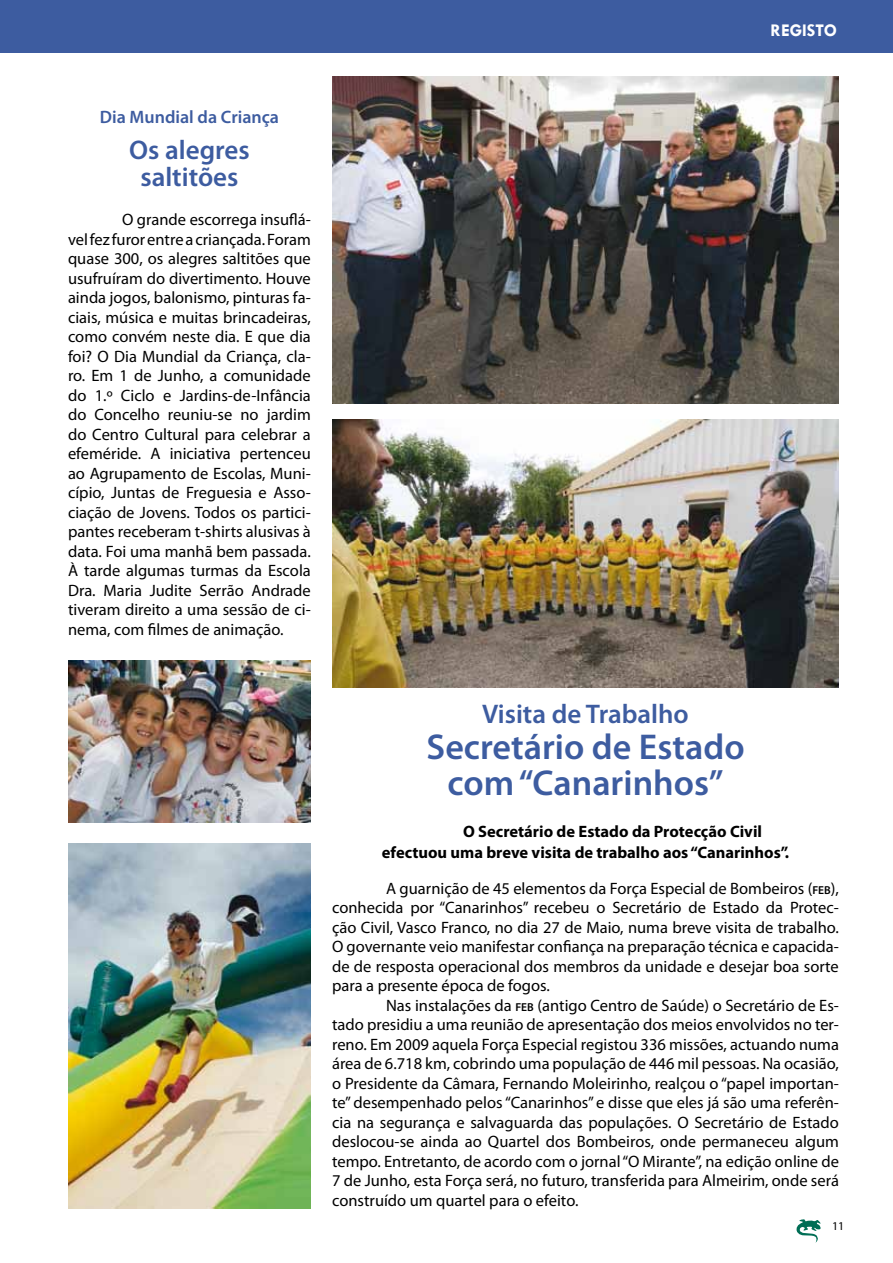
<style>
.page{position:relative;width:893px;height:1263px;background:#fff}
.page>*{position:absolute;margin:0;border:0;box-sizing:border-box;transform-origin:0 0}
.t1{font:600 36px/36px "Myriad Pro";color:#3d5ca0;text-align:center}
.t2{font:600 27px/27px "Myriad Pro";color:#3d5ca0;text-align:center}
.t3{font:600 18px "Myriad Pro";color:#3d5ca0}
.t4{font:700 18px "Tw Cen";color:#fff}
.t5{font:16.5px/19.5px "Myriad Pro";color:#000;text-align:justify}
.t6{font:700 16.5px/21px "Myriad Pro";color:#000}
.t7{font:12px "Myriad Pro";color:#000}
.s1{font-weight:600;font-size:11.55px}
</style>
<div class="page">
<svg style="left:796px;top:1219px;width:25px;height:23px"></svg>
<div style="left:0;top:0;width:893px;height:52px;background:#3d5ca0"></div>
<img style="left:68px;top:661px;width:243px;height:161px">
<img style="left:68px;top:843px;width:243px;height:366px">
<img style="left:332px;top:77px;width:507px;height:327px">
<img style="left:332px;top:419px;width:507px;height:268px">
<p class="t4" style="left:771px;top:20px;width:68px">REGISTO</p>
<p class="t3" style="left:100px;top:106px;width:181px">Dia Mundial da Criança</p>
<h2 class="t2" style="left:129px;top:136px;width:122px">Os alegres saltitões</h2>
<p class="t5" style="left:68px;top:209px;width:244px;text-indent:54px">O grande escorrega insuflá&shy;vel fez furor entre a criançada. Foram quase 300, os alegres saltitões que usufruíram do divertimento. Houve ainda jogos, balonismo, pinturas fa&shy;ciais, música e muitas brincadeiras, como convém neste dia. E que dia foi? O Dia Mundial da Criança, cla&shy;ro. Em 1 de Junho, a comunidade do 1.º Ciclo e Jardins-de-Infância do Concelho reuniu-se no jardim do Centro Cultural para celebrar a efeméride. A iniciativa pertenceu ao Agrupamento de Escolas, Muni&shy;cípio, Juntas de Freguesia e Asso&shy;ciação de Jovens. Todos os partici&shy;pantes receberam t-shirts alusivas à data. Foi uma manhã bem passada.<br>À tarde algumas turmas da Escola Dra. Maria Judite Serrão Andrade tiveram direito a uma sessão de ci&shy;nema, com filmes de animação.</p>
<h2 class="t2" style="left:482px;top:700px;width:208px">Visita de Trabalho</h2>
<h1 class="t1" style="left:426px;top:728px;width:320px">Secretário de Estado com “Canarinhos”</h1>
<p class="t6" style="left:382px;top:820px;width:409px;text-indent:81px">O Secretário de Estado da Protecção Civil efectuou uma breve visita de trabalho aos “Canarinhos”.</p>
<p class="t5" style="left:332px;top:878px;width:508px;text-indent:54px">A guarnição de 45 elementos da Força Especial de Bombeiros (<span class="s1">feb</span>), conhecida por “Canarinhos” recebeu o Secretário de Estado da Protec&shy;ção Civil, Vasco Franco, no dia 27 de Maio, numa breve visita de trabalho.<br>O governante veio manifestar confiança na preparação técnica e capacida&shy;de de resposta operacional dos membros da unidade e desejar boa sorte para a presente época de fogos.</p>
<p class="t5" style="left:332px;top:995px;width:508px;text-indent:54px">Nas instalações da <span class="s1">feb</span> (antigo Centro de Saúde) o Secretário de Es&shy;tado presidiu a uma reunião de apresentação dos meios envolvidos no ter&shy;reno. Em 2009 aquela Força Especial registou 336 missões, actuando numa área de 6.718 km, cobrindo uma população de 446 mil pessoas. Na ocasião, o Presidente da Câmara, Fernando Moleirinho, realçou o “papel importan&shy;te” desempenhado pelos “Canarinhos” e disse que eles já são uma referên&shy;cia na segurança e salvaguarda das populações. O Secretário de Estado deslocou-se ainda ao Quartel dos Bombeiros, onde permaneceu algum tempo. Entretanto, de acordo com o jornal “O Mirante”, na edição online de 7 de Junho, esta Força será, no futuro, transferida para Almeirim, onde será construído um quartel para o efeito.</p>
<p class="t7" style="left:832px;top:1218px;width:14px">11</p>
</div>
